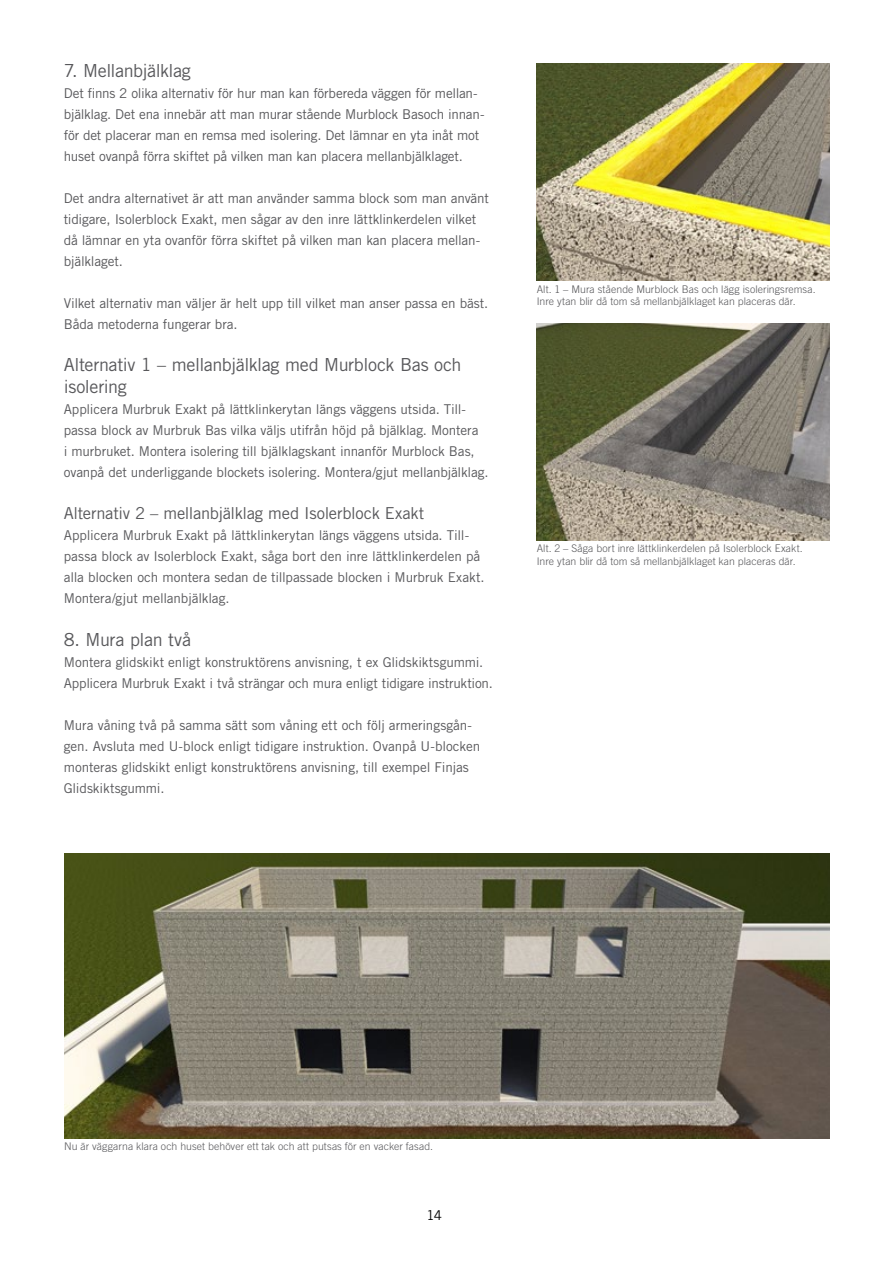
<style>
.page{position:relative;width:893px;height:1263px;background:#fff}
.page>*{position:absolute;margin:0;border:0;box-sizing:border-box;transform-origin:0 0}
.t1{font:18px/21.6px "Trade Gothic LT Std";letter-spacing:-.025em;color:#58585b}
.t2{font:16.5px "Trade Gothic LT Std";letter-spacing:-.02em;color:#58585b}
.t3{font:13.5px/21px "Trade Gothic LT Std";letter-spacing:-.01em;color:#58585b}
.t4{font:13.5px "Trade Gothic LT Std";color:#000}
.t5{font:300 10.5px/12.6px "Trade Gothic LT Std";letter-spacing:.005em;color:#58585b}
</style>
<div class="page">
<img style="left:537px;top:64px;width:292px;height:217px">
<img style="left:537px;top:323px;width:292px;height:217px">
<img style="left:64px;top:853px;width:766px;height:285px">
<h1 class="t1" style="left:64px;top:59px;width:129px">7. Mellanbjälklag</h1>
<p class="t3" style="left:64px;top:82px;width:422px">Det finns 2 olika alternativ för hur man kan förbereda väggen för mellan&shy;bjälklag. Det ena innebär att man murar stående Murblock Basoch innan&shy;för det placerar man en remsa med isolering. Det lämnar en yta inåt mot huset ovanpå förra skiftet på vilken man kan placera mellanbjälklaget.</p>
<p class="t3" style="left:64px;top:187px;width:427px">Det andra alternativet är att man använder samma block som man använt tidigare, Isolerblock Exakt, men sågar av den inre lättklinkerdelen vilket då lämnar en yta ovanför förra skiftet på vilken man kan placera mellan&shy;bjälklaget.</p>
<p class="t3" style="left:64px;top:292px;width:426px">Vilket alternativ man väljer är helt upp till vilket man anser passa en bäst.<br>Båda metoderna fungerar bra.</p>
<h1 class="t1" style="left:64px;top:354px;width:399px">Alternativ 1 – mellanbjälklag med Murblock Bas och isolering</h1>
<p class="t3" style="left:64px;top:399px;width:426px">Applicera Murbruk Exakt på lättklinkerytan längs väggens utsida. Till&shy;passa block av Murbruk Bas vilka väljs utifrån höjd på bjälklag. Montera<br>i murbruket. Montera isolering till bjälklagskant innanför Murblock Bas, ovanpå det underliggande blockets isolering. Montera/gjut mellanbjälklag.</p>
<p class="t2" style="left:64px;top:503px;width:362px">Alternativ 2 – mellanbjälklag med Isolerblock Exakt</p>
<p class="t3" style="left:64px;top:525px;width:422px">Applicera Murbruk Exakt på lättklinkerytan längs väggens utsida. Till&shy;passa block av Isolerblock Exakt, såga bort den inre lättklinkerdelen på alla blocken och montera sedan de tillpassade blocken i Murbruk Exakt.<br>Montera/gjut mellanbjälklag.</p>
<h1 class="t1" style="left:64px;top:628px;width:129px">8. Mura plan två</h1>
<p class="t3" style="left:64px;top:651px;width:431px">Montera glidskikt enligt konstruktörens anvisning, t ex Glidskiktsgummi.<br>Applicera Murbruk Exakt i två strängar och mura enligt tidigare instruktion.</p>
<p class="t3" style="left:64px;top:714px;width:418px">Mura våning två på samma sätt som våning ett och följ armeringsgån&shy;gen. Avsluta med U-block enligt tidigare instruktion. Ovanpå U-blocken monteras glidskikt enligt konstruktörens anvisning, till exempel Finjas Glidskiktsgummi.</p>
<p class="t5" style="left:537px;top:282px;width:280px">Alt. 1 – Mura stående Murblock Bas och lägg isoleringsremsa.<br>Inre ytan blir då tom så mellanbjälklaget kan placeras där.</p>
<p class="t5" style="left:537px;top:542px;width:267px">Alt. 2 – Såga bort inre lättklinkerdelen på Isolerblock Exakt.<br>Inre ytan blir då tom så mellanbjälklaget kan placeras där.</p>
<p class="t5" style="left:64px;top:1140px;width:370px">Nu är väggarna klara och huset behöver ett tak och att putsas för en vacker fasad.</p>
<p class="t4" style="left:427px;top:1206px;width:17px">14</p>
</div>
